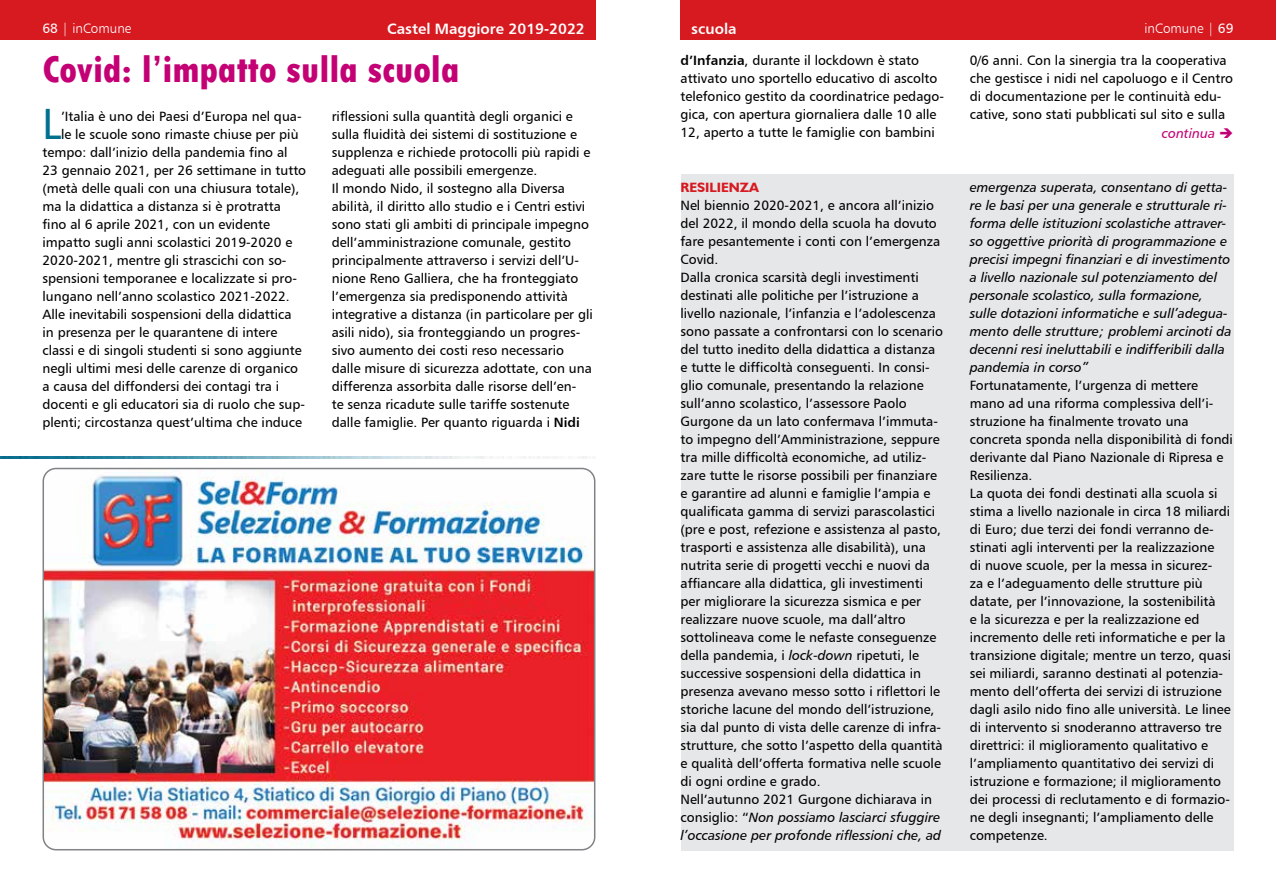
<style>
.page{position:relative;width:1276px;height:893px;background:#fff}
.page>*{position:absolute;margin:0;border:0;box-sizing:border-box;transform-origin:0 0}
.t1{font:43.8px "Humanist 777 BT Roman B";color:#00708f;scale:.92 1}
.t2{font:800 condensed 39px "Tw Cen";color:#c40075}
.t3{font:15px "Humanist 777 BT Bold B";color:#fff}
.t4{font:13.5px/18px "Humanist 777 BT Roman B";color:#000}
.t5{font:13.5px/18px "Humanist 777 BT Italic B";color:#000}
.t6{font:13.5px "Humanist 777 BT Light B";color:#fff}
.t7{font:700 13.5px "Humanist 521 BT";color:#d71920}
.t8{font:13.5px "Humanist 777 BT Italic B";color:#c40075}
.s1{font-family:"Humanist 777 BT Roman B"}
.s2{font-family:"Humanist 777 BT Bold B"}
.s3{font-family:"Humanist 777 BT Italic B"}
</style>
<div class="page">
<div style="left:680px;top:0;width:596px;height:39px;background:#d71920"></div>
<img style="left:43px;top:468px;width:552px;height:382px">
<div style="left:43px;top:468px;width:552px;height:382px;border:2px solid #808285;border-radius:13px"></div>
<img style="left:0;top:456px;width:587px;height:2px">
<div style="left:0;top:0;width:595px;height:39px;background:#d71920"></div>
<div style="left:680px;top:174px;width:553px;height:676px;background:#e6e7e8"></div>
<p class="t6" style="left:43px;top:20px;width:90px"><span class="s1">68</span> | inComune</p>
<p class="t3" style="left:387px;top:19px;width:199px">Castel Maggiore 2019-2022</p>
<p class="t3" style="left:691px;top:19px;width:47px">scuola</p>
<p class="t6" style="left:1144px;top:20px;width:90px">inComune | <span class="s1">69</span></p>
<h2 class="t2" style="left:43px;top:47px;width:418px">Covid: l’impatto sulla scuola</h2>
<h1 class="t1" style="left:43px;top:96px;width:22px">L</h1>
<p class="t4" style="left:61px;top:107px;width:242px">’Italia è uno dei Paesi d’Europa nel qua-</p>
<p class="t4" style="left:61px;top:125px;width:239px">le le scuole sono rimaste chiuse per più</p>
<p class="t4" style="left:43px;top:143px;width:247px">tempo: dall’inizio della pandemia fino al</p>
<p class="t4" style="left:43px;top:161px;width:265px">23 gennaio 2021, per 26 settimane in tutto</p>
<p class="t4" style="left:43px;top:179px;width:258px">(metà delle quali con una chiusura totale),</p>
<p class="t4" style="left:43px;top:197px;width:240px">ma la didattica a distanza si è protratta</p>
<p class="t4" style="left:43px;top:215px;width:229px">fino al 6 aprile 2021, con un evidente</p>
<p class="t4" style="left:43px;top:233px;width:251px">impatto sugli anni scolastici 2019-2020 e</p>
<p class="t4" style="left:43px;top:251px;width:245px">2020-2021, mentre gli strascichi con so-</p>
<p class="t4" style="left:43px;top:269px;width:256px">spensioni temporanee e localizzate si pro-</p>
<p class="t4" style="left:43px;top:287px;width:249px">lungano nell’anno scolastico 2021-2022.</p>
<p class="t4" style="left:43px;top:305px;width:250px">Alle inevitabili sospensioni della didattica</p>
<p class="t4" style="left:43px;top:323px;width:236px">in presenza per le quarantene di intere</p>
<p class="t4" style="left:43px;top:341px;width:261px">classi e di singoli studenti si sono aggiunte</p>
<p class="t4" style="left:43px;top:359px;width:257px">negli ultimi mesi delle carenze di organico</p>
<p class="t4" style="left:43px;top:377px;width:238px">a causa del diffondersi dei contagi tra i</p>
<p class="t4" style="left:43px;top:395px;width:264px">docenti e gli educatori sia di ruolo che sup-</p>
<p class="t4" style="left:43px;top:413px;width:261px">plenti; circostanza quest’ultima che induce</p>
<p class="t4" style="left:332px;top:107px;width:262px">riflessioni sulla quantità degli organici e sulla fluidità dei sistemi di sostituzione e supplenza e richiede protocolli più rapidi e adeguati alle possibili emergenze.<br>Il mondo Nido, il sostegno alla Diversa abilità, il diritto allo studio e i Centri estivi sono stati gli ambiti di principale impegno dell’amministrazione comunale, gestito principalmente attraverso i servizi dell’U&shy;nione Reno Galliera, che ha fronteggiato l’emergenza sia predisponendo attività integrative a distanza (in particolare per gli asili nido), sia fronteggiando un progres&shy;sivo aumento dei costi reso necessario dalle misure di sicurezza adottate, con una differenza assorbita dalle risorse dell’en-<br>te senza ricadute sulle tariffe sostenute dalle famiglie. Per quanto riguarda i <span class="s2">Nidi</span></p>
<p class="t4" style="left:680px;top:51px;width:265px"><span class="s2">d’Infanzia</span>, durante il lockdown è stato attivato uno sportello educativo di ascolto telefonico gestito da coordinatrice pedago&shy;gica, con apertura giornaliera dalle 10 alle 12, aperto a tutte le famiglie con bambini</p>
<p class="t4" style="left:969px;top:51px;width:265px">0/6 anni. Con la sinergia tra la cooperativa che gestisce i nidi nel capoluogo e il Centro di documentazione per le continuità edu&shy;cative, sono stati pubblicati sul sito e sulla</p>
<p class="t8" style="left:1162px;top:125px;width:73px">continua ➔</p>
<p class="t7" style="left:680px;top:179px;width:80px">RESILIENZA</p>
<p class="t4" style="left:680px;top:196px;width:264px">Nel biennio 2020-2021, e ancora all’inizio del 2022, il mondo della scuola ha dovuto fare pesantemente i conti con l’emergenza Covid.<br>Dalla cronica scarsità degli investimenti destinati alle politiche per l’istruzione a livello nazionale, l’infanzia e l’adolescenza sono passate a confrontarsi con lo scenario del tutto inedito della didattica a distanza e tutte le difficoltà conseguenti. In consi&shy;glio comunale, presentando la relazione sull’anno scolastico, l’assessore Paolo Gurgone da un lato confermava l’immuta&shy;to impegno dell’Amministrazione, seppure tra mille difficoltà economiche, ad utiliz&shy;zare tutte le risorse possibili per finanziare e garantire ad alunni e famiglie l’ampia e qualificata gamma di servizi parascolastici (pre e post, refezione e assistenza al pasto, trasporti e assistenza alle disabilità), una nutrita serie di progetti vecchi e nuovi da affiancare alla didattica, gli investimenti per migliorare la sicurezza sismica e per realizzare nuove scuole, ma dall’altro sottolineava come le nefaste conseguenze della pandemia, i <span class="s3">lock-down</span> ripetuti, le successive sospensioni della didattica in presenza avevano messo sotto i riflettori le storiche lacune del mondo dell’istruzione, sia dal punto di vista delle carenze di infra&shy;strutture, che sotto l’aspetto della quantità e qualità dell’offerta formativa nelle scuole di ogni ordine e grado.<br>Nell’autunno 2021 Gurgone dichiarava in</p>
<p class="t5" style="left:680px;top:808px;width:262px"><span class="s1">consiglio: “</span>Non possiamo lasciarci sfuggire l’occasione per profonde riflessioni che, ad</p>
<p class="t5" style="left:969px;top:178px;width:263px">emergenza superata, consentano di getta&shy;re le basi per una generale e strutturale ri&shy;forma delle istituzioni scolastiche attraver&shy;so oggettive priorità di programmazione e precisi impegni finanziari e di investimento a livello nazionale sul potenziamento del personale scolastico, sulla formazione, sulle dotazioni informatiche e sull’adegua&shy;mento delle strutture; problemi arcinoti da decenni resi ineluttabili e indifferibili dalla pandemia in corso”</p>
<p class="t4" style="left:969px;top:376px;width:265px">Fortunatamente, l’urgenza di mettere mano ad una riforma complessiva dell’i&shy;struzione ha finalmente trovato una concreta sponda nella disponibilità di fondi derivante dal Piano Nazionale di Ripresa e Resilienza.<br>La quota dei fondi destinati alla scuola si stima a livello nazionale in circa 18 miliardi di Euro; due terzi dei fondi verranno de&shy;stinati agli interventi per la realizzazione<br>di nuove scuole, per la messa in sicurez-<br>za e l’adeguamento delle strutture più datate, per l’innovazione, la sostenibilità<br>e la sicurezza e per la realizzazione ed incremento delle reti informatiche e per la transizione digitale; mentre un terzo, quasi sei miliardi, saranno destinati al potenzia&shy;mento dell’offerta dei servizi di istruzione dagli asilo nido fino alle università. Le linee di intervento si snoderanno attraverso tre direttrici: il miglioramento qualitativo e l’ampliamento quantitativo dei servizi di istruzione e formazione; il miglioramento dei processi di reclutamento e di formazio&shy;ne degli insegnanti; l’ampliamento delle competenze.</p>
</div>
